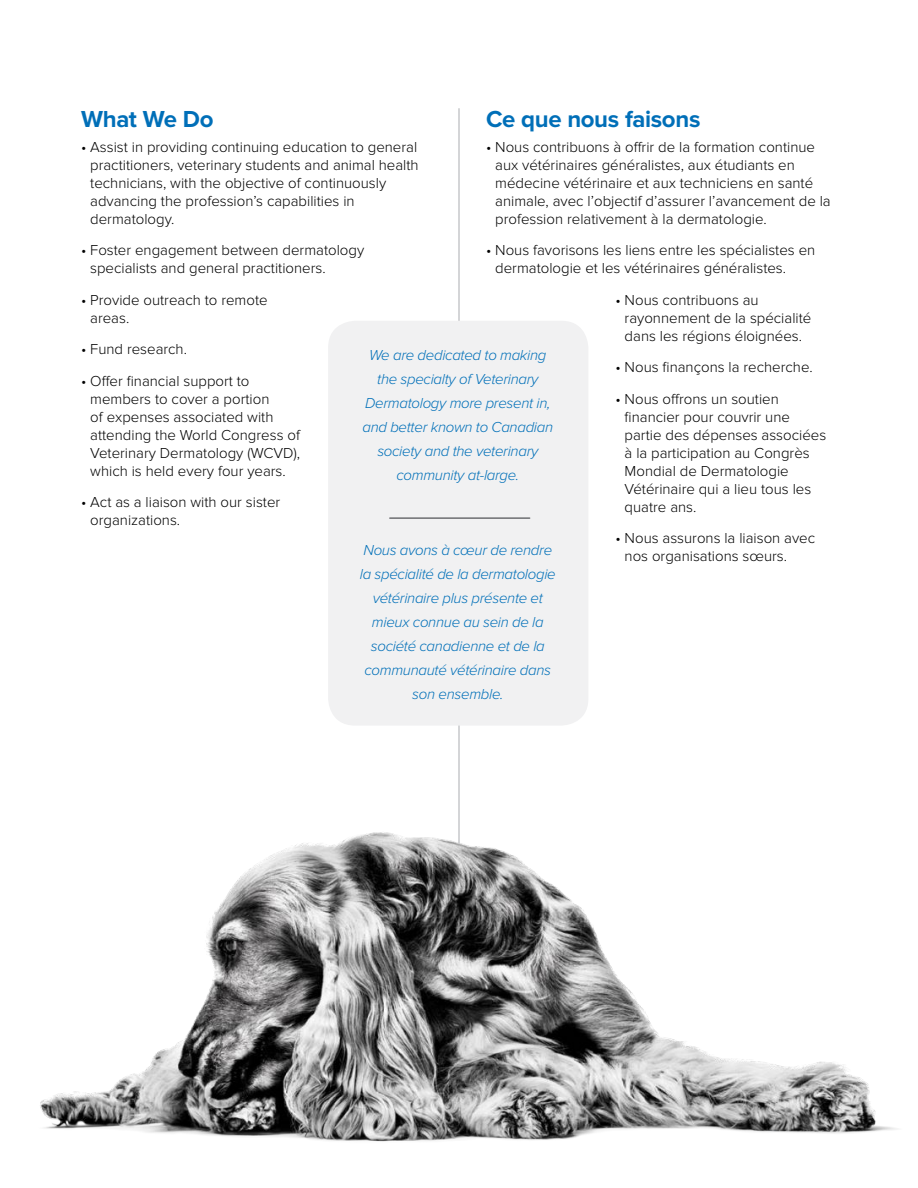
<style>
.page{position:relative;width:918px;height:1188px;background:#fff}
.page>*{position:absolute;margin:0;border:0;box-sizing:border-box;transform-origin:0 0}
.Subs-Bold{font:700 24px "Proxima Nova";letter-spacing:-.015em;color:#006fb8}
.Main_Body{font:300 15px/18px "Proxima Nova";color:#000}
.Main_Body-2{font:italic 300 15px/24px "Proxima Nova";letter-spacing:-.02em;color:#006fb8;text-align:center}
</style>
<div class="page">
<img style="left:40px;top:704px;width:857px;height:438px">
<hr style="left:458px;top:109px;width:2px;height:735px;background:#c7c8ca">
<div style="left:328px;top:321px;width:260px;height:405px;background:#f1f1f2;border-radius:27px"></div>
<hr style="left:390px;top:517px;width:140px;height:2px;background:#6d6e71">
<p class="Subs-Bold" style="left:486px;top:105px;width:216px">Ce que nous faisons</p>
<p class="Main_Body" style="left:495px;top:138px;width:337px;text-indent:-9px">• Nous contribuons à offrir de la formation continue aux vétérinaires généralistes, aux étudiants en médecine vétérinaire et aux techniciens en santé animale, avec l’objectif d’assurer l’avancement de la profession relativement à la dermatologie.</p>
<p class="Main_Body" style="left:495px;top:241px;width:322px;text-indent:-9px">• Nous favorisons les liens entre les spécialistes en dermatologie et les vétérinaires généralistes.</p>
<p class="Main_Body" style="left:625px;top:291px;width:188px;text-indent:-9px">• Nous contribuons au rayonnement de la spécialité dans les régions éloignées.</p>
<p class="Main_Body" style="left:615px;top:358px;width:199px">• Nous finançons la recherche.</p>
<p class="Main_Body" style="left:625px;top:390px;width:203px;text-indent:-9px">• Nous offrons un soutien financier pour couvrir une partie des dépenses associées à la participation au Congrès<br>Mondial de Dermatologie<br>Vétérinaire qui a lieu tous les quatre ans.</p>
<p class="Main_Body" style="left:625px;top:529px;width:192px;text-indent:-9px">• Nous assurons la liaison avec nos organisations sœurs.</p>
<p class="Subs-Bold" style="left:81px;top:105px;width:134px">What We Do</p>
<p class="Main_Body" style="left:90px;top:138px;width:330px;text-indent:-9px">• Assist in providing continuing education to general practitioners, veterinary students and animal health technicians, with the objective of continuously advancing the profession’s capabilities in dermatology.</p>
<p class="Main_Body" style="left:90px;top:241px;width:276px;text-indent:-9px">• Foster engagement between dermatology specialists and general practitioners.</p>
<p class="Main_Body" style="left:90px;top:291px;width:179px;text-indent:-9px">• Provide outreach to remote areas.</p>
<p class="Main_Body" style="left:81px;top:340px;width:108px">• Fund research.</p>
<p class="Main_Body" style="left:90px;top:372px;width:212px;text-indent:-9px">• Offer financial support to members to cover a portion<br>of expenses associated with attending the World Congress of<br>Veterinary Dermatology (WCVD), which is held every four years.</p>
<p class="Main_Body" style="left:90px;top:493px;width:192px;text-indent:-9px">• Act as a liaison with our sister organizations.</p>
<p class="Main_Body-2" style="left:362px;top:343px;width:192px">We are dedicated to making the specialty of Veterinary<br>Dermatology more present in, and better known to Canadian society and the veterinary community at-large.</p>
<p class="Main_Body-2" style="left:360px;top:538px;width:197px">Nous avons à cœur de rendre la spécialité de la dermatologie vétérinaire plus présente et mieux connue au sein de la société canadienne et de la communauté vétérinaire dans son ensemble.</p>
</div>
